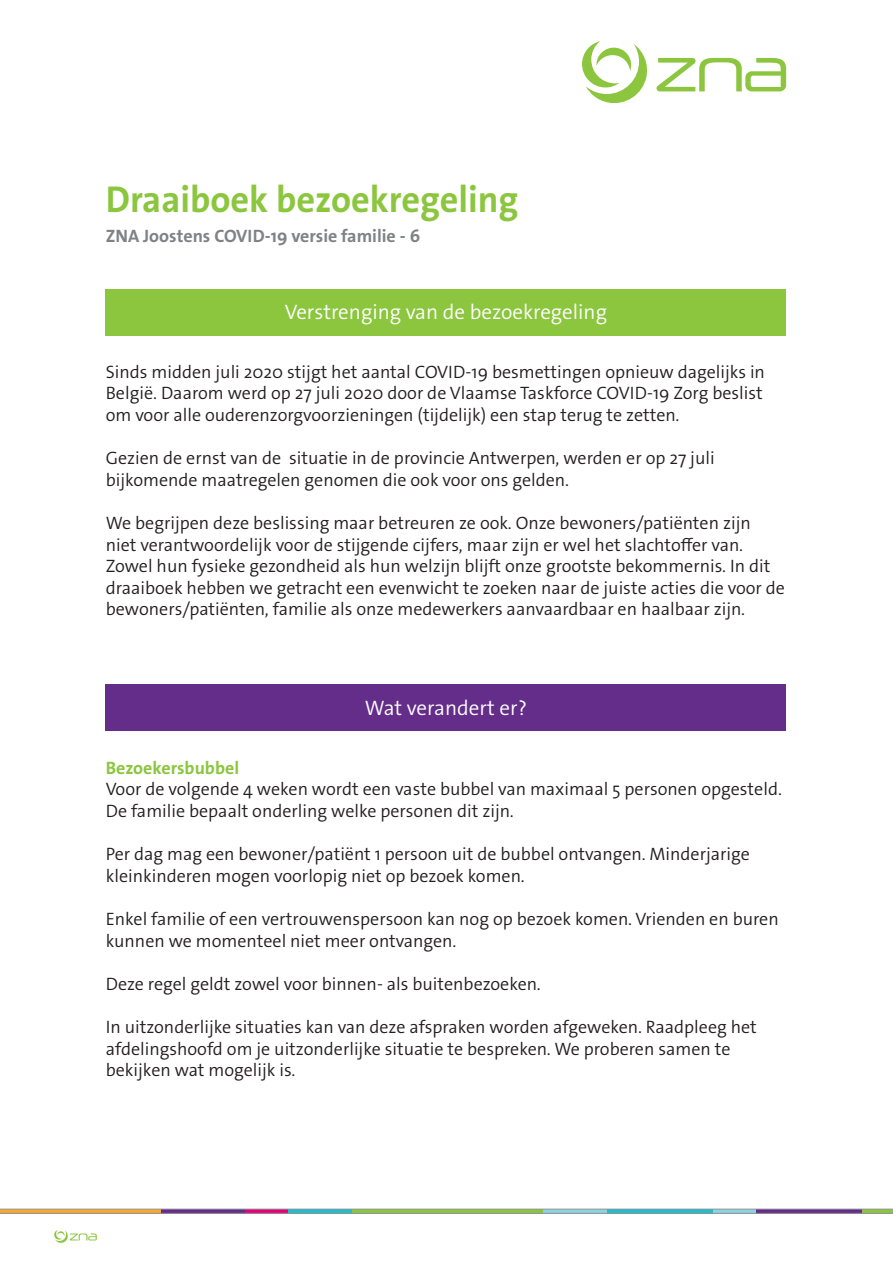
<style>
.page{position:relative;width:893px;height:1263px;background:#fff}
.page>*{position:absolute;margin:0;border:0;box-sizing:border-box;transform-origin:0 0}
.KT_Titel_Groen{font:700 37.5px "The Sans Os F";color:#8bc63e}
.KT_Hoofdstuk_Titel_G{font:300 21px "The Sans Os F";color:#fff}
.KT_Hoofdstuk_Titel_P{font:300 21px "The Sans Os F";color:#fff}
.KT_Body{font:300 18px/21.6px "The Sans Os F";color:#231f20}
.KT_Titel_Onder{font:700 18px "The Sans Os F";color:#808285}
.KT_Body_Titel_Groen{font:700 18px "The Sans Os F";color:#8bc63e}
</style>
<div class="page">
<div style="left:106px;top:289px;width:680px;height:46px;background:#8bc63e"></div>
<div style="left:106px;top:684px;width:680px;height:47px;background:#642d89"></div>
<svg style="left:582px;top:41px;width:65px;height:62px"></svg>
<svg style="left:656px;top:58px;width:130px;height:33px"></svg>
<svg style="left:0;top:1209px;width:893px;height:4px;background:#899581"></svg>
<svg style="left:54px;top:1230px;width:43px;height:13px"></svg>
<p class="KT_Titel_Groen" style="left:106px;top:175px;width:414px">Draaiboek bezoekregeling</p>
<p class="KT_Titel_Onder" style="left:106px;top:224px;width:316px">ZNA Joostens COVID-19 versie familie - 6</p>
<p class="KT_Hoofdstuk_Titel_G" style="left:285px;top:299px;width:324px">Verstrenging van de bezoekregeling</p>
<p class="KT_Body" style="left:106px;top:361px;width:661px">Sinds midden juli 2020 stijgt het aantal COVID-19 besmettingen opnieuw dagelijks in<br>België. Daarom werd op 27 juli 2020 door de Vlaamse Taskforce COVID-19 Zorg beslist om voor alle ouderenzorgvoorzieningen (tijdelijk) een stap terug te zetten.</p>
<p class="KT_Body" style="left:106px;top:447px;width:610px">Gezien de ernst van de situatie in de provincie Antwerpen, werden er op 27 juli bijkomende maatregelen genomen die ook voor ons gelden.</p>
<p class="KT_Body" style="left:106px;top:512px;width:681px">We begrijpen deze beslissing maar betreuren ze ook. Onze bewoners/patiënten zijn niet verantwoordelijk voor de stijgende cijfers, maar zijn er wel het slachtoffer van.<br>Zowel hun fysieke gezondheid als hun welzijn blijft onze grootste bekommernis. In dit draaiboek hebben we getracht een evenwicht te zoeken naar de juiste acties die voor de bewoners/patiënten, familie als onze medewerkers aanvaardbaar en haalbaar zijn.</p>
<p class="KT_Hoofdstuk_Titel_P" style="left:365px;top:694px;width:164px">Wat verandert er?</p>
<p class="KT_Body_Titel_Groen" style="left:106px;top:756px;width:135px">Bezoekersbubbel</p>
<p class="KT_Body" style="left:106px;top:779px;width:678px">Voor de volgende 4 weken wordt een vaste bubbel van maximaal 5 personen opgesteld.<br>De familie bepaalt onderling welke personen dit zijn.</p>
<p class="KT_Body" style="left:106px;top:843px;width:646px">Per dag mag een bewoner/patiënt 1 persoon uit de bubbel ontvangen. Minderjarige kleinkinderen mogen voorlopig niet op bezoek komen.</p>
<p class="KT_Body" style="left:106px;top:908px;width:674px">Enkel familie of een vertrouwenspersoon kan nog op bezoek komen. Vrienden en buren kunnen we momenteel niet meer ontvangen.</p>
<p class="KT_Body" style="left:106px;top:973px;width:436px">Deze regel geldt zowel voor binnen- als buitenbezoeken.</p>
<p class="KT_Body" style="left:106px;top:1016px;width:653px">In uitzonderlijke situaties kan van deze afspraken worden afgeweken. Raadpleeg het afdelingshoofd om je uitzonderlijke situatie te bespreken. We proberen samen te bekijken wat mogelijk is.</p>
</div>
